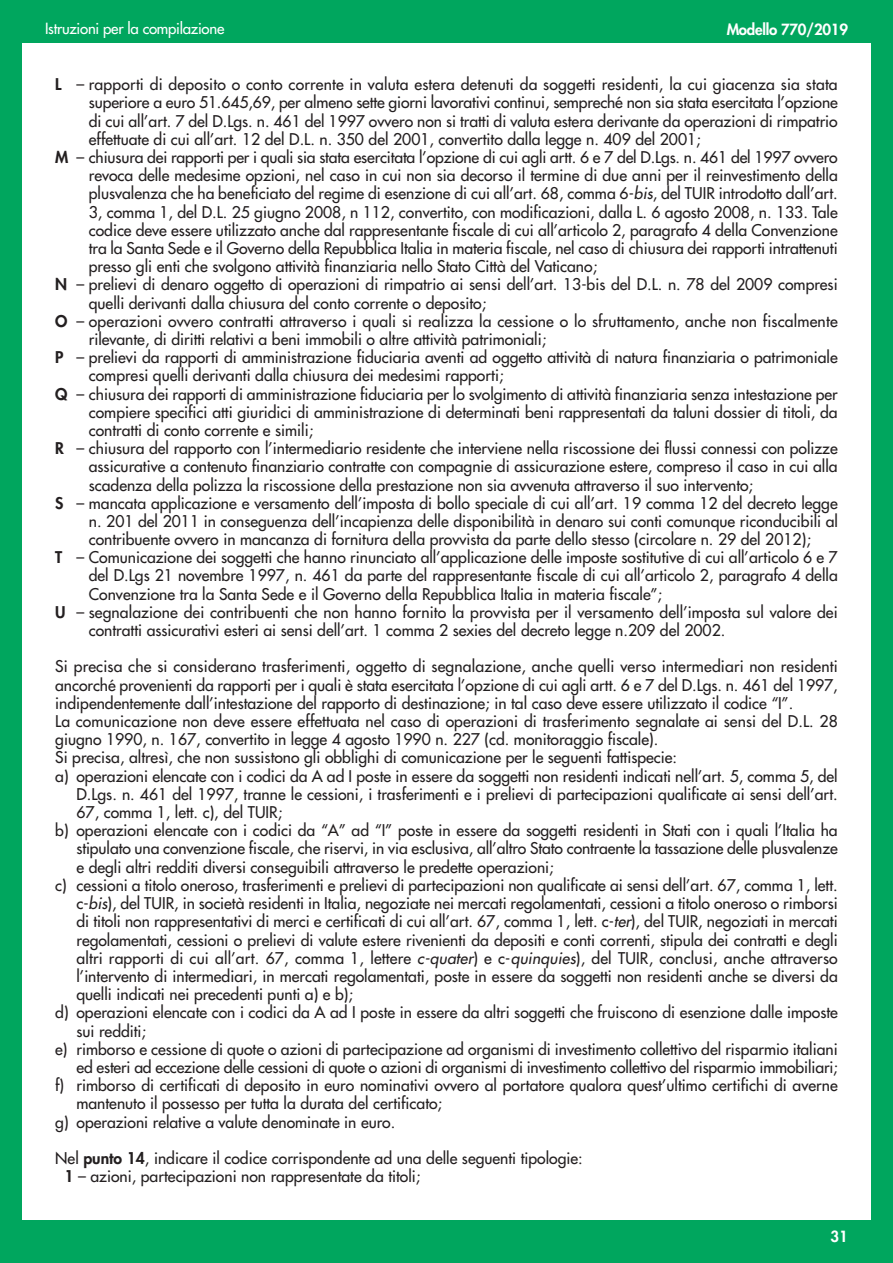
<style>
.page{position:relative;width:893px;height:1263px;background:#fff}
.page>*{position:absolute;margin:0;border:0;box-sizing:border-box;transform-origin:0 0}
.t1{font:15.75px/18.1px "Futura";color:#231f20}
.t2{font:15px "Futura";letter-spacing:-.015em;color:#fff}
.t3{font:800 15px "Futura";letter-spacing:-.015em;color:#fff}
.s1{font-weight:800}
.s2{font-style:italic}
</style>
<div class="page">
<div style="left:0;top:43px;width:21px;height:1220px;background:#00a65e"></div>
<div style="left:872px;top:43px;width:21px;height:1177px;background:#00a65e"></div>
<div style="left:0;top:1220px;width:893px;height:43px;background:#00a65e"></div>
<div style="left:0;top:0;width:893px;height:43px;background:#00a65e"></div>
<p class="t2" style="left:45px;top:21px;width:181px">Istruzioni per la compilazione</p>
<p class="t3" style="left:727px;top:23px;width:123px">Modello 770/2019</p>
<p class="t1" style="left:55px;top:76px;width:784px"><span class="s1">L</span> – rapporti di deposito o conto corrente in valuta estera detenuti da soggetti residenti, la cui giacenza sia stata</p>
<p class="t1" style="left:89px;top:95px;width:750px">superiore a euro 51.645,69, per almeno sette giorni lavorativi continui, sempreché non sia stata esercitata l’opzione</p>
<p class="t1" style="left:89px;top:113px;width:750px">di cui all’art. 7 del D.Lgs. n. 461 del 1997 ovvero non si tratti di valuta estera derivante da operazioni di rimpatrio</p>
<p class="t1" style="left:89px;top:131px;width:613px">effettuate di cui all’art. 12 del D.L. n. 350 del 2001, convertito dalla legge n. 409 del 2001;</p>
<p class="t1" style="left:55px;top:149px;width:784px"><span class="s1">M</span> – chiusura dei rapporti per i quali sia stata esercitata l’opzione di cui agli artt. 6 e 7 del D.Lgs. n. 461 del 1997 ovvero</p>
<p class="t1" style="left:89px;top:167px;width:750px">revoca delle medesime opzioni, nel caso in cui non sia decorso il termine di due anni per il reinvestimento della</p>
<p class="t1" style="left:89px;top:186px;width:750px">plusvalenza che ha beneficiato del regime di esenzione di cui all’art. 68, comma 6-<span class="s2">bis</span>, del TUIR introdotto dall’art.</p>
<p class="t1" style="left:89px;top:204px;width:750px">3, comma 1, del D.L. 25 giugno 2008, n 112, convertito, con modificazioni, dalla L. 6 agosto 2008, n. 133. Tale</p>
<p class="t1" style="left:89px;top:222px;width:750px">codice deve essere utilizzato anche dal rappresentante fiscale di cui all’articolo 2, paragrafo 4 della Convenzione</p>
<p class="t1" style="left:89px;top:240px;width:750px">tra la Santa Sede e il Governo della Repubblica Italia in materia fiscale, nel caso di chiusura dei rapporti intrattenuti</p>
<p class="t1" style="left:89px;top:258px;width:510px">presso gli enti che svolgono attività finanziaria nello Stato Città del Vaticano;</p>
<p class="t1" style="left:55px;top:277px;width:784px"><span class="s1">N</span> – prelievi di denaro oggetto di operazioni di rimpatrio ai sensi dell’art. 13-bis del D.L. n. 78 del 2009 compresi</p>
<p class="t1" style="left:89px;top:295px;width:399px">quelli derivanti dalla chiusura del conto corrente o deposito;</p>
<p class="t1" style="left:55px;top:313px;width:784px"><span class="s1">O</span> – operazioni ovvero contratti attraverso i quali si realizza la cessione o lo sfruttamento, anche non fiscalmente</p>
<p class="t1" style="left:89px;top:331px;width:459px">rilevante, di diritti relativi a beni immobili o altre attività patrimoniali;</p>
<p class="t1" style="left:55px;top:349px;width:784px"><span class="s1">P</span> – prelievi da rapporti di amministrazione fiduciaria aventi ad oggetto attività di natura finanziaria o patrimoniale</p>
<p class="t1" style="left:89px;top:368px;width:416px">compresi quelli derivanti dalla chiusura dei medesimi rapporti;</p>
<p class="t1" style="left:55px;top:386px;width:784px"><span class="s1">Q</span> – chiusura dei rapporti di amministrazione fiduciaria per lo svolgimento di attività finanziaria senza intestazione per</p>
<p class="t1" style="left:89px;top:404px;width:750px">compiere specifici atti giuridici di amministrazione di determinati beni rappresentati da taluni dossier di titoli, da</p>
<p class="t1" style="left:89px;top:422px;width:226px">contratti di conto corrente e simili;</p>
<p class="t1" style="left:55px;top:440px;width:784px"><span class="s1">R</span> – chiusura del rapporto con l’intermediario residente che interviene nella riscossione dei flussi connessi con polizze</p>
<p class="t1" style="left:89px;top:458px;width:750px">assicurative a contenuto finanziario contratte con compagnie di assicurazione estere, compreso il caso in cui alla</p>
<p class="t1" style="left:89px;top:477px;width:666px">scadenza della polizza la riscossione della prestazione non sia avvenuta attraverso il suo intervento;</p>
<p class="t1" style="left:55px;top:495px;width:784px"><span class="s1">S</span> – mancata applicazione e versamento dell’imposta di bollo speciale di cui all’art. 19 comma 12 del decreto legge</p>
<p class="t1" style="left:89px;top:513px;width:751px">n. 201 del 2011 in conseguenza dell’incapienza delle disponibilità in denaro sui conti comunque riconducibili al</p>
<p class="t1" style="left:89px;top:531px;width:723px">contribuente ovvero in mancanza di fornitura della provvista da parte dello stesso (circolare n. 29 del 2012);</p>
<p class="t1" style="left:55px;top:549px;width:784px"><span class="s1">T</span> – Comunicazione dei soggetti che hanno rinunciato all’applicazione delle imposte sostitutive di cui all’articolo 6 e 7</p>
<p class="t1" style="left:89px;top:568px;width:750px">del D.Lgs 21 novembre 1997, n. 461 da parte del rappresentante fiscale di cui all’articolo 2, paragrafo 4 della</p>
<p class="t1" style="left:89px;top:586px;width:575px">Convenzione tra la Santa Sede e il Governo della Repubblica Italia in materia fiscale”;</p>
<p class="t1" style="left:55px;top:604px;width:784px"><span class="s1">U</span> – segnalazione dei contribuenti che non hanno fornito la provvista per il versamento dell’imposta sul valore dei</p>
<p class="t1" style="left:89px;top:622px;width:638px">contratti assicurativi esteri ai sensi dell’art. 1 comma 2 sexies del decreto legge n.209 del 2002.</p>
<p class="t1" style="left:55px;top:659px;width:784px">Si precisa che si considerano trasferimenti, oggetto di segnalazione, anche quelli verso intermediari non residenti</p>
<p class="t1" style="left:55px;top:677px;width:784px">ancorché provenienti da rapporti per i quali è stata esercitata l’opzione di cui agli artt. 6 e 7 del D.Lgs. n. 461 del 1997,</p>
<p class="t1" style="left:55px;top:695px;width:740px">indipendentemente dall’intestazione del rapporto di destinazione; in tal caso deve essere utilizzato il codice “I”.</p>
<p class="t1" style="left:55px;top:713px;width:784px">La comunicazione non deve essere effettuata nel caso di operazioni di trasferimento segnalate ai sensi del D.L. 28</p>
<p class="t1" style="left:55px;top:731px;width:604px">giugno 1990, n. 167, convertito in legge 4 agosto 1990 n. 227 (cd. monitoraggio fiscale).</p>
<p class="t1" style="left:55px;top:750px;width:623px">Si precisa, altresì, che non sussistono gli obblighi di comunicazione per le seguenti fattispecie:</p>
<p class="t1" style="left:55px;top:768px;width:784px">a) operazioni elencate con i codici da A ad I poste in essere da soggetti non residenti indicati nell’art. 5, comma 5, del</p>
<p class="t1" style="left:76px;top:786px;width:763px">D.Lgs. n. 461 del 1997, tranne le cessioni, i trasferimenti e i prelievi di partecipazioni qualificate ai sensi dell’art.</p>
<p class="t1" style="left:76px;top:804px;width:207px">67, comma 1, lett. c), del TUIR;</p>
<p class="t1" style="left:55px;top:822px;width:784px">b) operazioni elencate con i codici da “A” ad “I” poste in essere da soggetti residenti in Stati con i quali l’Italia ha</p>
<p class="t1" style="left:76px;top:840px;width:763px">stipulato una convenzione fiscale, che riservi, in via esclusiva, all’altro Stato contraente la tassazione delle plusvalenze</p>
<p class="t1" style="left:76px;top:859px;width:479px">e degli altri redditi diversi conseguibili attraverso le predette operazioni;</p>
<p class="t1" style="left:55px;top:877px;width:784px">c) cessioni a titolo oneroso, trasferimenti e prelievi di partecipazioni non qualificate ai sensi dell’art. 67, comma 1, lett.</p>
<p class="t1" style="left:76px;top:895px;width:763px">c-<span class="s2">bis</span>), del TUIR, in società residenti in Italia, negoziate nei mercati regolamentati, cessioni a titolo oneroso o rimborsi</p>
<p class="t1" style="left:76px;top:914px;width:763px">di titoli non rappresentativi di merci e certificati di cui all’art. 67, comma 1, lett. c-<span class="s2">ter</span>), del TUIR, negoziati in mercati</p>
<p class="t1" style="left:76px;top:932px;width:763px">regolamentati, cessioni o prelievi di valute estere rivenienti da depositi e conti correnti, stipula dei contratti e degli</p>
<p class="t1" style="left:76px;top:950px;width:763px">altri rapporti di cui all’art. 67, comma 1, lettere <span class="s2">c-quater</span>) e c-<span class="s2">quinquies</span>), del TUIR, conclusi, anche attraverso</p>
<p class="t1" style="left:76px;top:968px;width:763px">l’intervento di intermediari, in mercati regolamentati, poste in essere da soggetti non residenti anche se diversi da</p>
<p class="t1" style="left:76px;top:986px;width:278px">quelli indicati nei precedenti punti a) e b);</p>
<p class="t1" style="left:55px;top:1004px;width:784px">d) operazioni elencate con i codici da A ad I poste in essere da altri soggetti che fruiscono di esenzione dalle imposte</p>
<p class="t1" style="left:76px;top:1023px;width:71px">sui redditi;</p>
<p class="t1" style="left:55px;top:1041px;width:784px">e) rimborso e cessione di quote o azioni di partecipazione ad organismi di investimento collettivo del risparmio italiani</p>
<p class="t1" style="left:76px;top:1059px;width:763px">ed esteri ad eccezione delle cessioni di quote o azioni di organismi di investimento collettivo del risparmio immobiliari;</p>
<p class="t1" style="left:55px;top:1077px;width:784px">f) rimborso di certificati di deposito in euro nominativi ovvero al portatore qualora quest’ultimo certifichi di averne</p>
<p class="t1" style="left:76px;top:1095px;width:367px">mantenuto il possesso per tutta la durata del certificato;</p>
<p class="t1" style="left:55px;top:1114px;width:342px">g) operazioni relative a valute denominate in euro.</p>
<p class="t1" style="left:64px;top:1150px;width:520px;text-indent:-9px">Nel <span class="s1">punto 14</span>, indicare il codice corrispondente ad una delle seguenti tipologie:<br><span class="s1">1</span> – azioni, partecipazioni non rappresentate da titoli;</p>
<p class="t3" style="left:831px;top:1229px;width:19px">31</p>
</div>
